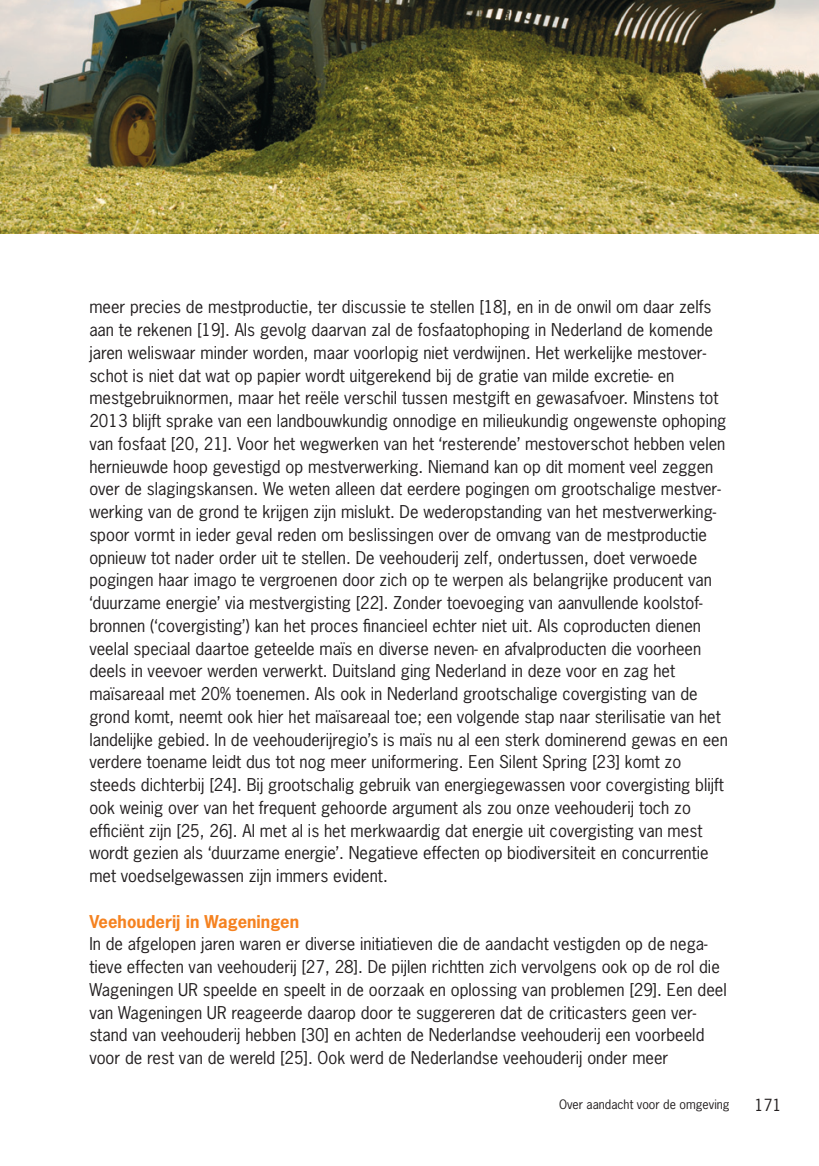
<style>
.page{position:relative;width:819px;height:1166px;background:#fff}
.page>*{position:absolute;margin:0;border:0;box-sizing:border-box;transform-origin:0 0}
.t1{font:16.62px/22.8px "News Gothic Std";color:#231f20}
.t2{font:700 16.62px "News Gothic Std";color:#f58220}
.t3{font:15.75px "News Gothic Std";color:#231f20}
.t4{font:12.25px "News Gothic Std";color:#231f20}
</style>
<div class="page">
<img style="left:0;top:0;width:819px;height:233px">
<p class="t1" style="left:89px;top:295px;width:640px">meer precies de mestproductie, ter discussie te stellen [18], en in de onwil om daar zelfs aan te rekenen [19]. Als gevolg daarvan zal de fosfaatophoping in Nederland de komende jaren weliswaar minder worden, maar voorlopig niet verdwijnen. Het werkelijke mestover&shy;schot is niet dat wat op papier wordt uitgerekend bij de gratie van milde excretie- en mestgebruiknormen, maar het reële verschil tussen mestgift en gewasafvoer. Minstens tot 2013 blijft sprake van een landbouwkundig onnodige en milieukundig ongewenste ophoping van fosfaat [20, 21]. Voor het wegwerken van het ‘resterende’ mestoverschot hebben velen hernieuwde hoop gevestigd op mestverwerking. Niemand kan op dit moment veel zeggen over de slagingskansen. We weten alleen dat eerdere pogingen om grootschalige mestver&shy;werking van de grond te krijgen zijn mislukt. De wederopstanding van het mestverwerking&shy;spoor vormt in ieder geval reden om beslissingen over de omvang van de mestproductie opnieuw tot nader order uit te stellen. De veehouderij zelf, ondertussen, doet verwoede pogingen haar imago te vergroenen door zich op te werpen als belangrijke producent van ‘duurzame energie’ via mestvergisting [22]. Zonder toevoeging van aanvullende koolstof&shy;bronnen (‘covergisting’) kan het proces financieel echter niet uit. Als coproducten dienen veelal speciaal daartoe geteelde maïs en diverse neven- en afvalproducten die voorheen deels in veevoer werden verwerkt. Duitsland ging Nederland in deze voor en zag het maïsareaal met 20% toenemen. Als ook in Nederland grootschalige covergisting van de grond komt, neemt ook hier het maïsareaal toe; een volgende stap naar sterilisatie van het landelijke gebied. In de veehouderijregio’s is maïs nu al een sterk dominerend gewas en een verdere toename leidt dus tot nog meer uniformering. Een Silent Spring [23] komt zo steeds dichterbij [24]. Bij grootschalig gebruik van energiegewassen voor covergisting blijft ook weinig over van het frequent gehoorde argument als zou onze veehouderij toch zo efficiënt zijn [25, 26]. Al met al is het merkwaardig dat energie uit covergisting van mest wordt gezien als ‘duurzame energie’. Negatieve effecten op biodiversiteit en concurrentie met voedselgewassen zijn immers evident.</p>
<p class="t2" style="left:89px;top:910px;width:211px">Veehouderij in Wageningen</p>
<p class="t1" style="left:89px;top:932px;width:639px">In de afgelopen jaren waren er diverse initiatieven die de aandacht vestigden op de nega&shy;tieve effecten van veehouderij [27, 28]. De pijlen richtten zich vervolgens ook op de rol die Wageningen UR speelde en speelt in de oorzaak en oplossing van problemen [29]. Een deel van Wageningen UR reageerde daarop door te suggereren dat de criticasters geen ver&shy;stand van veehouderij hebben [30] en achten de Nederlandse veehouderij een voorbeeld voor de rest van de wereld [25]. Ook werd de Nederlandse veehouderij onder meer</p>
<p class="t4" style="left:559px;top:1096px;width:172px">Over aandacht voor de omgeving</p>
<p class="t3" style="left:754px;top:1095px;width:29px">171</p>
</div>
